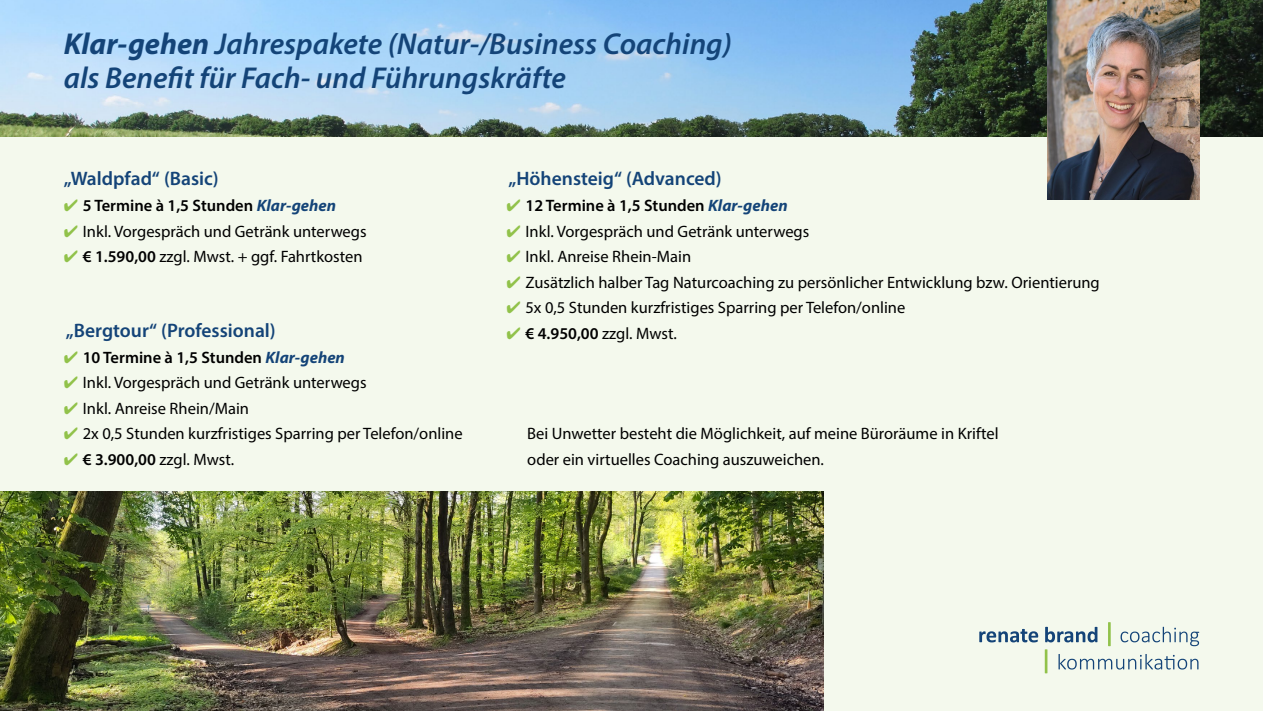
<style>
.page{position:relative;width:1263px;height:711px;background:#fff}
.page>*{position:absolute;margin:0;border:0;box-sizing:border-box;transform-origin:0 0}
.t1{font:italic 600 30.3px/34.5px "Myriad Pro";color:#144478}
.t2{font:600 19.5px "Myriad Pro";color:#144478}
.t3{font:16.5px/25.5px "Myriad Pro";color:#000}
.t4{font:600 16.5px "Myriad Pro";color:#000}
.s1{font-weight:700}
.s2{color:#91c24a}
.s3{font-weight:700;font-style:italic;color:#144478}
.s4{font-weight:600}
</style>
<div class="page">
<div style="left:0;top:136px;width:1263px;height:574px;background:#f4f9ed"></div>
<img style="left:0;top:0;width:1263px;height:136px">
<svg style="left:979px;top:621px;width:220px;height:52px;background:#d6e1dc"></svg>
<img style="left:0;top:491px;width:824px;height:219px">
<img style="left:1048px;top:0;width:151px;height:199px">
<p class="t1" style="left:64px;top:26px;width:669px"><span class="s1">Klar-gehen</span> Jahrespakete (Natur-/Business Coaching) als Benefit für Fach- und Führungskräfte</p>
<p class="t2" style="left:64px;top:166px;width:157px">„Waldpfad“ (Basic)</p>
<p class="t4" style="left:64px;top:195px;width:274px"><span class="s2">✔</span> 5 Termine à 1,5 Stunden <span class="s3">Klar-gehen</span></p>
<p class="t3" style="left:64px;top:218px;width:304px"><span class="s2">✔</span> Inkl. Vorgespräch und Getränk unterwegs</p>
<p class="t3" style="left:64px;top:243px;width:300px"><span class="s2">✔</span> <span class="s4">€ 1.590,00</span> zzgl. Mwst. + ggf. Fahrtkosten</p>
<p class="t2" style="left:66px;top:318px;width:212px">„Bergtour“ (Professional)</p>
<p class="t4" style="left:64px;top:346px;width:283px"><span class="s2">✔</span> 10 Termine à 1,5 Stunden <span class="s3">Klar-gehen</span></p>
<p class="t3" style="left:64px;top:369px;width:304px"><span class="s2">✔</span> Inkl. Vorgespräch und Getränk unterwegs</p>
<p class="t3" style="left:64px;top:395px;width:187px"><span class="s2">✔</span> Inkl. Anreise Rhein/Main</p>
<p class="t3" style="left:64px;top:420px;width:400px"><span class="s2">✔</span> 2x 0,5 Stunden kurzfristiges Sparring per Telefon/online</p>
<p class="t3" style="left:64px;top:446px;width:172px"><span class="s2">✔</span> <span class="s4">€ 3.900,00</span> zzgl. Mwst.</p>
<p class="t2" style="left:508px;top:166px;width:215px">„Höhensteig“ (Advanced)</p>
<p class="t4" style="left:506px;top:195px;width:283px"><span class="s2">✔</span> 12 Termine à 1,5 Stunden <span class="s3">Klar-gehen</span></p>
<p class="t3" style="left:506px;top:218px;width:304px"><span class="s2">✔</span> Inkl. Vorgespräch und Getränk unterwegs</p>
<p class="t3" style="left:506px;top:243px;width:186px"><span class="s2">✔</span> Inkl. Anreise Rhein-Main</p>
<p class="t3" style="left:506px;top:269px;width:595px"><span class="s2">✔</span> Zusätzlich halber Tag Naturcoaching zu persönlicher Entwicklung bzw. Orientierung</p>
<p class="t3" style="left:506px;top:294px;width:400px"><span class="s2">✔</span> 5x 0,5 Stunden kurzfristiges Sparring per Telefon/online</p>
<p class="t3" style="left:506px;top:320px;width:172px"><span class="s2">✔</span> <span class="s4">€ 4.950,00</span> zzgl. Mwst.</p>
<p class="t3" style="left:527px;top:420px;width:473px">Bei Unwetter besteht die Möglichkeit, auf meine Büroräume in Kriftel oder ein virtuelles Coaching auszuweichen.</p>
</div>
